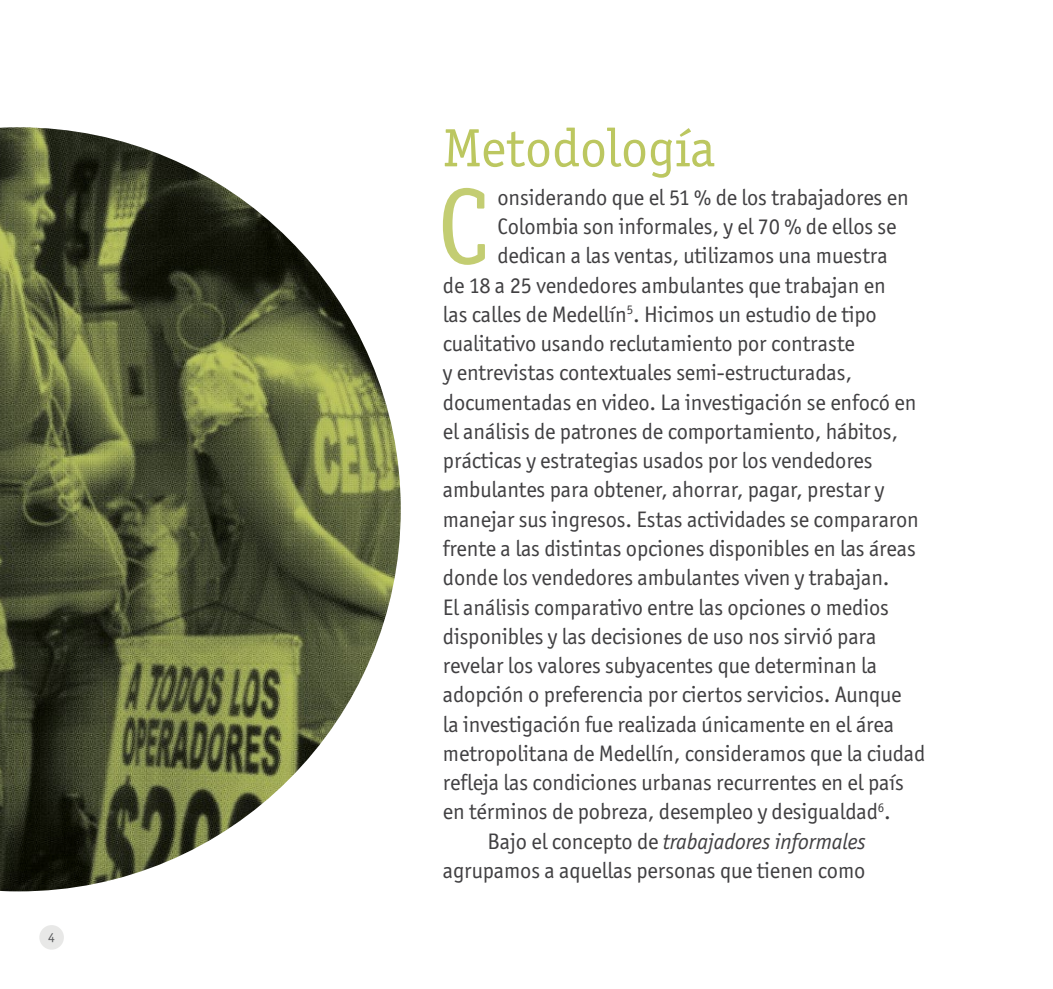
<style>
.page{position:relative;width:1053px;height:989px;background:#fff}
.page>*{position:absolute;margin:0;border:0;box-sizing:border-box;transform-origin:0 0}
.t1{font:107.77px "Officina Ser ITC Std";color:#c3cd72}
.t2{font:54px "Officina Ser ITC Std";color:#bcc760}
.t3{font:22.5px "Officina Sans ITC Std";letter-spacing:-.005em;color:#414042}
.t4{font:italic 22.5px "Officina Sans ITC Std";letter-spacing:-.005em;color:#414042}
.t5{font:13.5px "Officina Serif";color:#58595b}
.s1{font-style:normal}
</style>
<div class="page">
<div style="left:39px;top:925px;width:25px;height:24px;background:#e8e8e7;border-radius:50%"></div>
<img style="left:0;top:127px;width:401px;height:764px">
<p class="t5" style="left:48px;top:929px;width:8px">4</p>
<h2 class="t2" style="left:443px;top:117px;width:274px">Metodología</h2>
<h1 class="t1" style="left:437px;top:165px;width:53px">C</h1>
<p class="t3" style="left:497px;top:184px;width:412px">onsiderando que el 51 % de los trabajadores en</p>
<p class="t3" style="left:497px;top:213px;width:400px">Colombia son informales, y el 70 % de ellos se</p>
<p class="t3" style="left:497px;top:243px;width:392px">dedican a las ventas, utilizamos una muestra</p>
<p class="t3" style="left:443px;top:272px;width:444px">de 18 a 25 vendedores ambulantes que trabajan en</p>
<p class="t3" style="left:443px;top:301px;width:435px">las calles de Medellín<sup>5</sup>. Hicimos un estudio de tipo</p>
<p class="t3" style="left:443px;top:330px;width:413px">cualitativo usando reclutamiento por contraste</p>
<p class="t3" style="left:443px;top:360px;width:411px">y entrevistas contextuales semi-estructuradas,</p>
<p class="t3" style="left:443px;top:389px;width:475px">documentadas en video. La investigación se enfocó en</p>
<p class="t3" style="left:443px;top:418px;width:456px">el análisis de patrones de comportamiento, hábitos,</p>
<p class="t3" style="left:443px;top:447px;width:431px">prácticas y estrategias usados por los vendedores</p>
<p class="t3" style="left:443px;top:477px;width:443px">ambulantes para obtener, ahorrar, pagar, prestar y</p>
<p class="t3" style="left:443px;top:506px;width:477px">manejar sus ingresos. Estas actividades se compararon</p>
<p class="t3" style="left:443px;top:535px;width:474px">frente a las distintas opciones disponibles en las áreas</p>
<p class="t3" style="left:443px;top:564px;width:448px">donde los vendedores ambulantes viven y trabajan.</p>
<p class="t3" style="left:443px;top:594px;width:447px">El análisis comparativo entre las opciones o medios</p>
<p class="t3" style="left:443px;top:623px;width:435px">disponibles y las decisiones de uso nos sirvió para</p>
<p class="t3" style="left:443px;top:652px;width:436px">revelar los valores subyacentes que determinan la</p>
<p class="t3" style="left:443px;top:681px;width:460px">adopción o preferencia por ciertos servicios. Aunque</p>
<p class="t3" style="left:443px;top:711px;width:453px">la investigación fue realizada únicamente en el área</p>
<p class="t3" style="left:443px;top:740px;width:484px">metropolitana de Medellín, consideramos que la ciudad</p>
<p class="t3" style="left:443px;top:769px;width:462px">refleja las condiciones urbanas recurrentes en el país</p>
<p class="t3" style="left:443px;top:798px;width:449px">en términos de pobreza, desempleo y desigualdad<sup>6</sup>.</p>
<p class="t4" style="left:487px;top:828px;width:380px"><span class="s1">Bajo el concepto de</span> trabajadores informales</p>
<p class="t3" style="left:443px;top:857px;width:424px">agrupamos a aquellas personas que tienen como</p>
</div>
